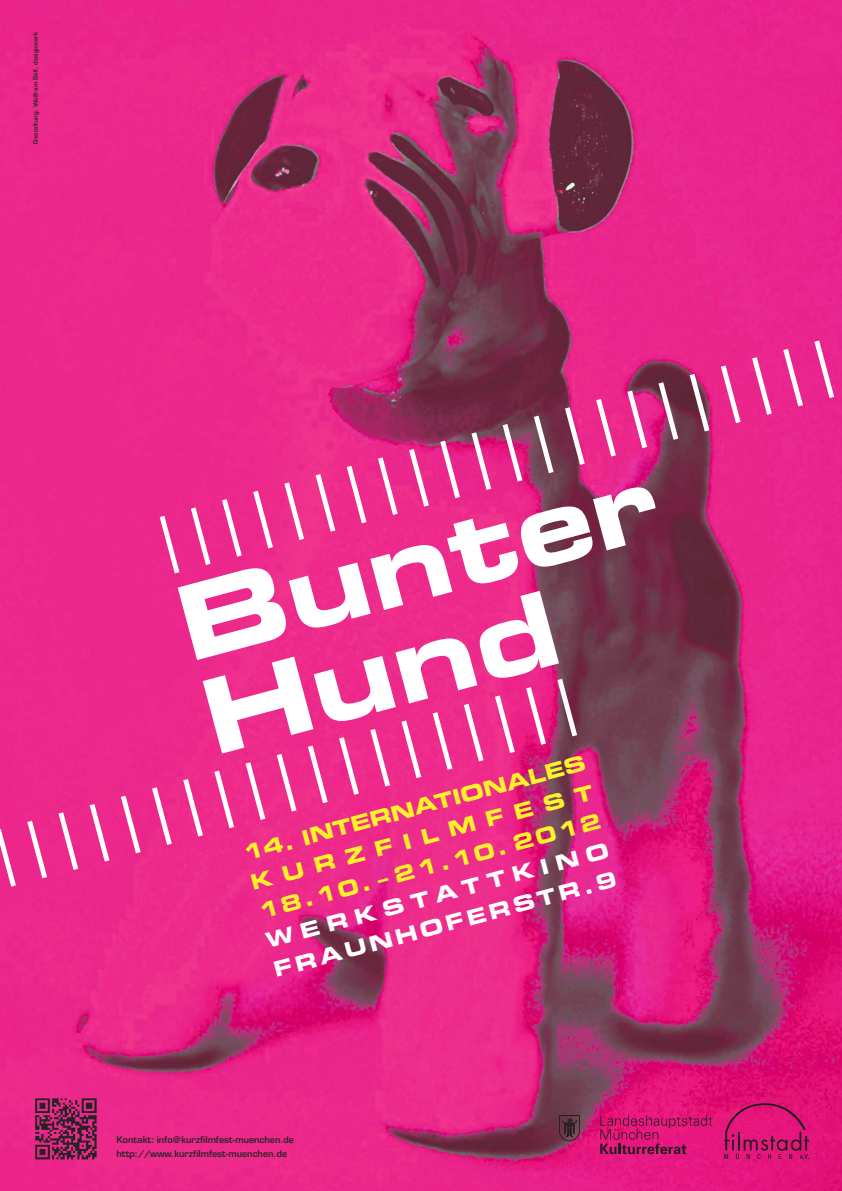
<style>
.page{position:relative;width:842px;height:1191px;background:#fff}
.page>*{position:absolute;margin:0;border:0;box-sizing:border-box;transform-origin:0 0}
.t1{font:103.6px/96.7px "Eurostile Bold Extended Two";color:#fff}
.t2{font:67.8px "DIN";color:#fff}
.t3{font:21px/30px "Eurostile Bold Extended Two";color:#fff12a;text-align:justify}
.t4{font:21px/30px "Eurostile Bold Extended Two";color:#fff}
.t5{font:600 9px/14.3px "Eurostile";color:#272627}
.t6{font:600 6px "Eurostile";color:#272627}
</style>
<div class="page">
<img style="left:0;top:0;width:842px;height:1191px">
<svg style="left:724px;top:1103px;width:85px;height:56px;background:#c9166d"></svg>
<svg style="left:600px;top:1115px;width:112px;height:39px;background:#c3186c"></svg>
<svg style="left:559px;top:1115px;width:21px;height:26px"></svg>
<img style="left:36px;top:1098px;width:60px;height:61px">
<p class="t6" style="left:33px;top:144px;width:113px;rotate:-90deg">Gestaltung: Wolfram Söll, designwerk</p>
<h2 class="t2" style="left:149px;top:510px;width:701px;rotate:-15deg">||||||||||||||||||||||</h2>
<h1 class="t1" style="left:170px;top:588px;width:496px;rotate:-15deg">Bunter<br>Hund</h1>
<h3 class="t3" style="left:240px;top:841px;width:355px;rotate:-15deg">14. INTERNATIONALES KURZFILMFEST 18.10. – 21.10. 2012</h3>
<h2 class="t2" style="left:-15px;top:823px;width:605px;rotate:-15deg">|||||||||||||||||||</h2>
<h3 class="t4" style="left:263px;top:928px;width:355px;rotate:-15deg">WERKSTATTKINO<br>FRAUNHOFERSTR.9</h3>
<p class="t5" style="left:116px;top:1133px;width:179px">Kontakt: info@kurzfilmfest-muenchen.de http://www.kurzfilmfest-muenchen.de</p>
</div>
